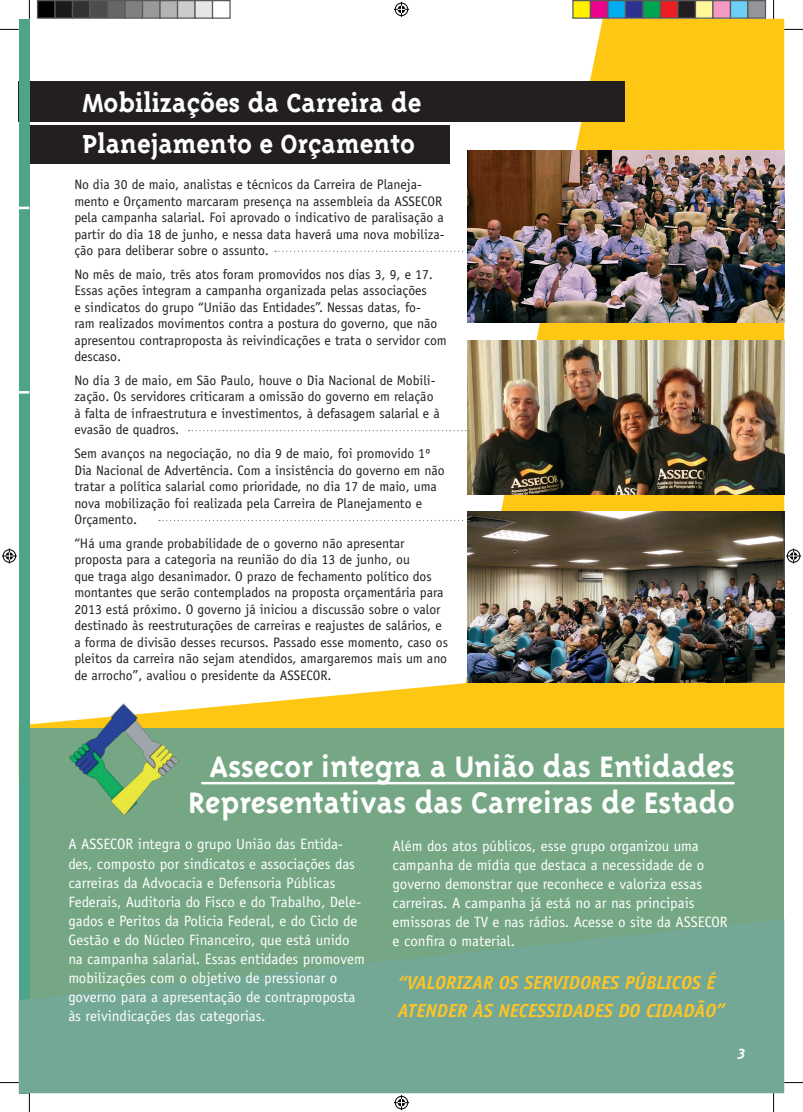
<style>
.page{position:relative;width:803px;height:1112px;background:#fff}
.page>*{position:absolute;margin:0;border:0;box-sizing:border-box;transform-origin:0 0}
.t1{font:700 34px/35.9px "Triplex";color:#fff;text-align:right}
.t2{font:700 30px/41px "Triplex Serif";color:#fff}
.t3{font:italic 700 18.88px/28.1px "Officina Sans";color:#fec427}
.t4{font:italic 700 17.5px "Triplex";color:#fff}
.t5{font:15px/19px "Officina Sans";color:#fff}
.t6{font:13.75px/16.5px "Officina Sans";color:#231f20}
</style>
<div class="page">
<svg style="left:29px;top:664px;width:420px;height:63px"></svg>
<svg style="left:449px;top:19px;width:335px;height:708px;fill:#fec713"></svg>
<div style="left:19px;top:81px;width:606px;height:41px;background:#231f20"></div>
<div style="left:19px;top:125px;width:430px;height:38px;background:#231f20"></div>
<div style="left:29px;top:727px;width:755px;height:355px;background:#75a785"></div>
<div style="left:19px;top:19px;width:10px;height:1073px;background:#4da489"></div>
<svg style="left:19px;top:391px;width:10px;height:2px"></svg>
<svg style="left:19px;top:207px;width:10px;height:2px"></svg>
<img style="left:468px;top:151px;width:316px;height:172px">
<img style="left:468px;top:341px;width:316px;height:153px">
<img style="left:468px;top:511px;width:316px;height:171px">
<svg style="left:19px;top:918px;width:765px;height:174px;fill:#73a897"></svg>
<hr style="left:201px;top:781px;width:533px;height:3px;background:#fff">
<img style="left:55px;top:700px;width:133px;height:116px">
<svg style="left:275px;top:251px;width:194px;height:1px"></svg>
<svg style="left:188px;top:430px;width:281px;height:1px"></svg>
<svg style="left:159px;top:519px;width:310px;height:2px"></svg>
<svg style="left:0;top:29px;width:19px;height:1px"></svg>
<svg style="left:784px;top:29px;width:19px;height:1px"></svg>
<svg style="left:0;top:1081px;width:19px;height:2px"></svg>
<svg style="left:784px;top:1081px;width:19px;height:2px"></svg>
<svg style="left:29px;top:0;width:1px;height:19px"></svg>
<svg style="left:29px;top:1092px;width:1px;height:19px"></svg>
<svg style="left:773px;top:0;width:1px;height:19px"></svg>
<svg style="left:773px;top:1092px;width:1px;height:19px"></svg>
<svg style="left:394px;top:2px;width:15px;height:15px"></svg>
<svg style="left:394px;top:1095px;width:15px;height:14px"></svg>
<svg style="left:2px;top:548px;width:15px;height:15px"></svg>
<svg style="left:786px;top:548px;width:15px;height:15px"></svg>
<div style="left:38px;top:1px;width:17px;height:17px;background:#000"></div>
<div style="left:37px;top:0;width:19px;height:19px;border:1px solid #595959"></div>
<div style="left:55px;top:1px;width:18px;height:17px;background:#1a1a1a"></div>
<div style="left:54px;top:0;width:19px;height:19px;border:1px solid #595959"></div>
<div style="left:73px;top:1px;width:17px;height:17px;background:#333"></div>
<div style="left:72px;top:0;width:19px;height:19px;border:1px solid #595959"></div>
<div style="left:90px;top:1px;width:18px;height:17px;background:#4d4d4d"></div>
<div style="left:89px;top:0;width:19px;height:19px;border:1px solid #595959"></div>
<div style="left:108px;top:1px;width:17px;height:17px;background:#666"></div>
<div style="left:107px;top:0;width:19px;height:19px;border:1px solid #595959"></div>
<div style="left:125px;top:1px;width:18px;height:17px;background:#808080"></div>
<div style="left:124px;top:0;width:19px;height:19px;border:1px solid #595959"></div>
<div style="left:143px;top:1px;width:17px;height:17px;background:#999"></div>
<div style="left:142px;top:0;width:19px;height:19px;border:1px solid #595959"></div>
<div style="left:160px;top:1px;width:18px;height:17px;background:#b3b3b3"></div>
<div style="left:159px;top:0;width:19px;height:19px;border:1px solid #595959"></div>
<div style="left:178px;top:1px;width:17px;height:17px;background:#ccc"></div>
<div style="left:177px;top:0;width:19px;height:19px;border:1px solid #595959"></div>
<div style="left:195px;top:1px;width:18px;height:17px;background:#e6e6e6"></div>
<div style="left:194px;top:0;width:19px;height:19px;border:1px solid #595959"></div>
<div style="left:212px;top:0;width:19px;height:19px;border:1px solid #595959"></div>
<div style="left:573px;top:1px;width:17px;height:17px;background:#fff101"></div>
<div style="left:572px;top:0;width:19px;height:19px;border:1px solid #595959"></div>
<div style="left:590px;top:1px;width:18px;height:17px;background:#ed028c"></div>
<div style="left:590px;top:0;width:18px;height:19px;border:1px solid #595959"></div>
<div style="left:608px;top:1px;width:17px;height:17px;background:#00aeef"></div>
<div style="left:607px;top:0;width:19px;height:19px;border:1px solid #595959"></div>
<div style="left:625px;top:1px;width:18px;height:17px;background:#2e3092"></div>
<div style="left:625px;top:0;width:18px;height:19px;border:1px solid #595959"></div>
<div style="left:643px;top:1px;width:17px;height:17px;background:#00a54f"></div>
<div style="left:642px;top:0;width:19px;height:19px;border:1px solid #595959"></div>
<div style="left:660px;top:1px;width:18px;height:17px;background:#ee1d23"></div>
<div style="left:660px;top:0;width:18px;height:19px;border:1px solid #595959"></div>
<div style="left:678px;top:1px;width:17px;height:17px;background:#231f20"></div>
<div style="left:677px;top:0;width:19px;height:19px;border:1px solid #595959"></div>
<div style="left:695px;top:1px;width:18px;height:17px;background:#fff79a"></div>
<div style="left:695px;top:0;width:18px;height:19px;border:1px solid #595959"></div>
<div style="left:713px;top:1px;width:17px;height:17px;background:#f499c2"></div>
<div style="left:712px;top:0;width:19px;height:19px;border:1px solid #595959"></div>
<div style="left:730px;top:1px;width:18px;height:17px;background:#6bcff6"></div>
<div style="left:730px;top:0;width:18px;height:19px;border:1px solid #595959"></div>
<div style="left:748px;top:1px;width:17px;height:17px;background:#939598"></div>
<div style="left:747px;top:0;width:19px;height:19px;border:1px solid #595959"></div>
<h2 class="t2" style="left:83px;top:81px;width:340px">Mobilizações da Carreira de<br>Planejamento e Orçamento</h2>
<p class="t6" style="left:74px;top:176px;width:372px">No dia 30 de maio, analistas e técnicos da Carreira de Planeja&shy;mento e Orçamento marcaram presença na assembleia da ASSECOR pela campanha salarial. Foi aprovado o indicativo de paralisação a partir do dia 18 de junho, e nessa data haverá uma nova mobiliza&shy;ção para deliberar sobre o assunto.</p>
<p class="t6" style="left:74px;top:266px;width:374px">No mês de maio, três atos foram promovidos nos dias 3, 9, e 17.<br>Essas ações integram a campanha organizada pelas associações<br>e sindicatos do grupo “União das Entidades”. Nessas datas, fo-<br>ram realizados movimentos contra a postura do governo, que não apresentou contraproposta às reivindicações e trata o servidor com descaso.</p>
<p class="t6" style="left:74px;top:372px;width:367px">No dia 3 de maio, em São Paulo, houve o Dia Nacional de Mobili&shy;zação. Os servidores criticaram a omissão do governo em relação à falta de infraestrutura e investimentos, à defasagem salarial e à evasão de quadros.</p>
<p class="t6" style="left:74px;top:445px;width:372px">Sem avanços na negociação, no dia 9 de maio, foi promovido 1º Dia Nacional de Advertência. Com a insistência do governo em não tratar a política salarial como prioridade, no dia 17 de maio, uma nova mobilização foi realizada pela Carreira de Planejamento e Orçamento.</p>
<p class="t6" style="left:74px;top:534px;width:375px">“Há uma grande probabilidade de o governo não apresentar proposta para a categoria na reunião do dia 13 de junho, ou<br>que traga algo desanimador. O prazo de fechamento político dos montantes que serão contemplados na proposta orçamentária para 2013 está próximo. O governo já iniciou a discussão sobre o valor destinado às reestruturações de carreiras e reajustes de salários, e a forma de divisão desses recursos. Passado esse momento, caso os pleitos da carreira não sejam atendidos, amargaremos mais um ano de arrocho”, avaliou o presidente da ASSECOR.</p>
<h1 class="t1" style="left:188px;top:748px;width:548px">Assecor integra a União das Entidades<br>Representativas das Carreiras de Estado</h1>
<p class="t5" style="left:68px;top:834px;width:298px">A ASSECOR integra o grupo União das Entida&shy;des, composto por sindicatos e associações das carreiras da Advocacia e Defensoria Públicas Federais, Auditoria do Fisco e do Trabalho, Dele&shy;gados e Peritos da Polícia Federal, e do Ciclo de Gestão e do Núcleo Financeiro, que está unido na campanha salarial. Essas entidades promovem mobilizações com o objetivo de pressionar o governo para a apresentação de contraproposta às reivindicações das categorias.</p>
<p class="t5" style="left:393px;top:836px;width:337px">Além dos atos públicos, esse grupo organizou uma campanha de mídia que destaca a necessidade de o governo demonstrar que reconhece e valoriza essas carreiras. A campanha já está no ar nas principais emissoras de TV e nas rádios. Acesse o site da ASSECOR e confira o material.</p>
<h3 class="t3" style="left:398px;top:967px;width:329px">“VALORIZAR OS SERVIDORES PÚBLICOS É<br>ATENDER ÀS NECESSIDADES DO CIDADÃO”</h3>
<p class="t4" style="left:739px;top:1042px;width:9px">3</p>
</div>
